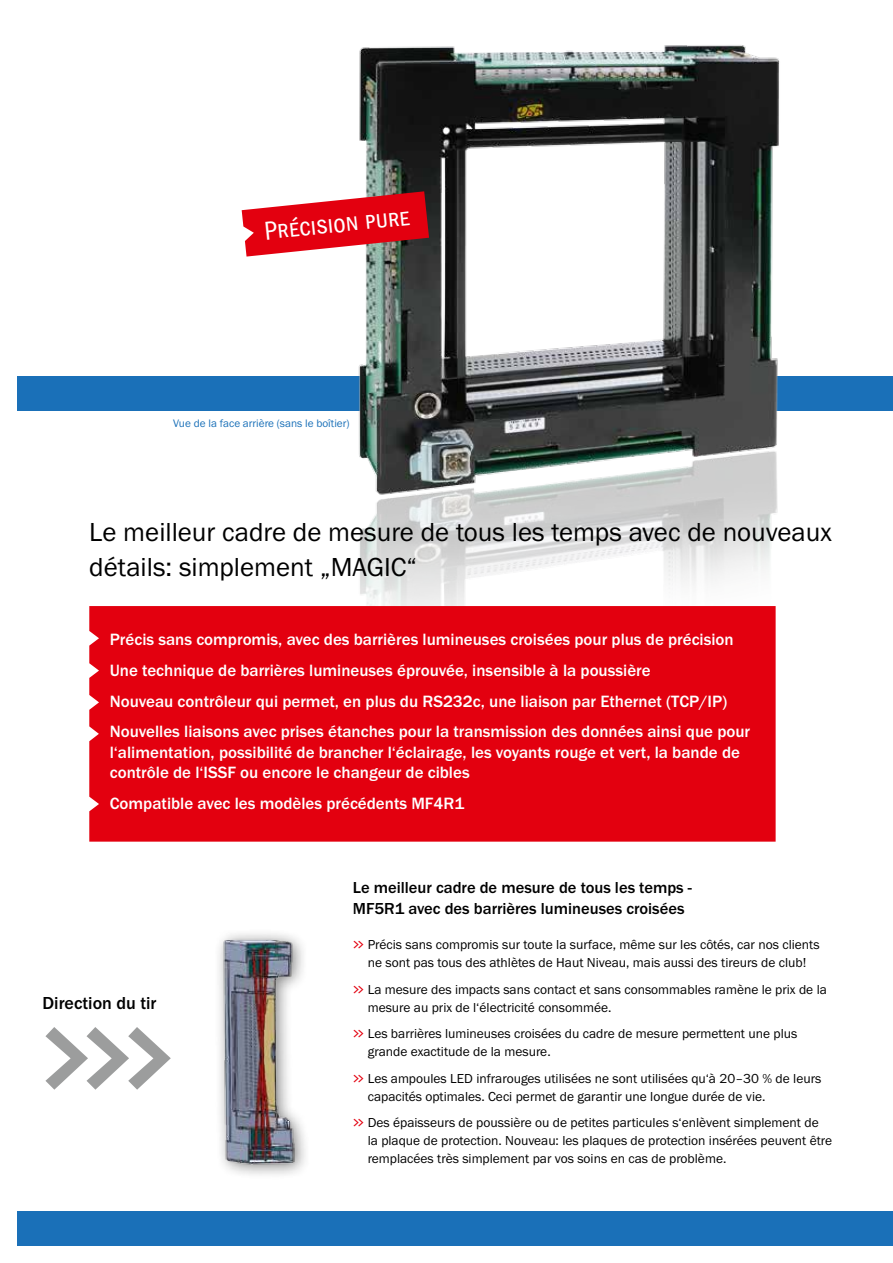
<style>
.page{position:relative;width:893px;height:1263px;background:#fff}
.page>*{position:absolute;margin:0;border:0;box-sizing:border-box;transform-origin:0 0}
.t1{font:700 105.9px "The Sans";color:#9c9d9d}
.t2{font:27px/34.5px "Franklin Gothic Itc T";color:#000}
.t3{font:condensed 27px "Franklin Gothic SC";color:#fff}
.t4{font:500 18px "Franklin Gothic Itc T";color:#000}
.t5{font:500 16.95px/30.9px "Franklin Gothic Itc T";color:#fff}
.t6{font:500 16.5px/21px "Franklin Gothic Itc T";color:#000}
.t7{font:13.5px/18px "Franklin Gothic Itc T";color:#000}
.t8{font:11.25px "Franklin Gothic Itc T";color:#1a70b8}
.s1{font-family:"The Sans";color:#e3000f}
</style>
<div class="page">
<div style="left:17px;top:1212px;width:876px;height:34px;background:#1a70b8"></div>
<div style="left:17px;top:377px;width:876px;height:34px;background:#1a70b8"></div>
<img style="left:286px;top:45px;width:559px;height:561px">
<div style="left:89px;top:606px;width:687px;height:236px;background:#e3000f"></div>
<img style="left:219px;top:933px;width:87px;height:241px">
<svg style="left:242px;top:191px;width:187px;height:66px"></svg>
<h2 class="t3" style="left:263px;top:216px;width:148px;rotate:-6deg">Précision pure</h2>
<p class="t8" style="left:173px;top:416px;width:178px">Vue de la face arrière (sans le boîtier)</p>
<h2 class="t2" style="left:89px;top:515px;width:744px">Le meilleur cadre de mesure de tous les temps avec de nouveaux détails: simplement „MAGIC“</h2>
<p class="t5" style="left:110px;top:623px;width:642px">Précis sans compromis, avec des barrières lumineuses croisées pour plus de précision Une technique de barrières lumineuses éprouvée, insensible à la poussière<br>Nouveau contrôleur qui permet, en plus du RS232c, une liaison par Ethernet (TCP/IP)<br>Nouvelles liaisons avec prises étanches pour la transmission des données ainsi que pour</p>
<p class="t5" style="left:110px;top:742px;width:632px;line-height:20.2px">l‘alimentation, possibilité de brancher l‘éclairage, les voyants rouge et vert, la bande de contrôle de l‘ISSF ou encore le changeur de cibles</p>
<p class="t5" style="left:110px;top:787px;width:356px">Compatible avec les modèles précédents MF4R1</p>
<h3 class="t4" style="left:43px;top:992px;width:115px">Direction du tir</h3>
<h1 class="t1" style="left:40px;top:961px;width:138px">&gt;&gt;&gt;</h1>
<p class="t6" style="left:353px;top:877px;width:341px">Le meilleur cadre de mesure de tous les temps -<br>MF5R1 avec des barrières lumineuses croisées</p>
<p class="t7" style="left:353px;top:935px;width:468px;text-align:center"><span class="s1">&gt;&gt;</span> Précis sans compromis sur toute la surface, même sur les côtés, car nos clients ne sont pas tous des athlètes de Haut Niveau, mais aussi des tireurs de club!</p>
<p class="t7" style="left:368px;top:980px;width:461px;text-indent:-15px"><span class="s1">&gt;&gt;</span> La mesure des impacts sans contact et sans consommables ramène le prix de la mesure au prix de l‘électricité consommée.</p>
<p class="t7" style="left:368px;top:1024px;width:431px;text-indent:-15px"><span class="s1">&gt;&gt;</span> Les barrières lumineuses croisées du cadre de mesure permettent une plus grande exactitude de la mesure.</p>
<p class="t7" style="left:368px;top:1069px;width:455px;text-indent:-15px"><span class="s1">&gt;&gt;</span> Les ampoules LED infrarouges utilisées ne sont utilisées qu‘à 20–30 % de leurs capacités optimales. Ceci permet de garantir une longue durée de vie.</p>
<p class="t7" style="left:368px;top:1113px;width:466px;text-indent:-15px"><span class="s1">&gt;&gt;</span> Des épaisseurs de poussière ou de petites particules s‘enlèvent simplement de la plaque de protection. Nouveau: les plaques de protection insérées peuvent être remplacées très simplement par vos soins en cas de problème.</p>
</div>
